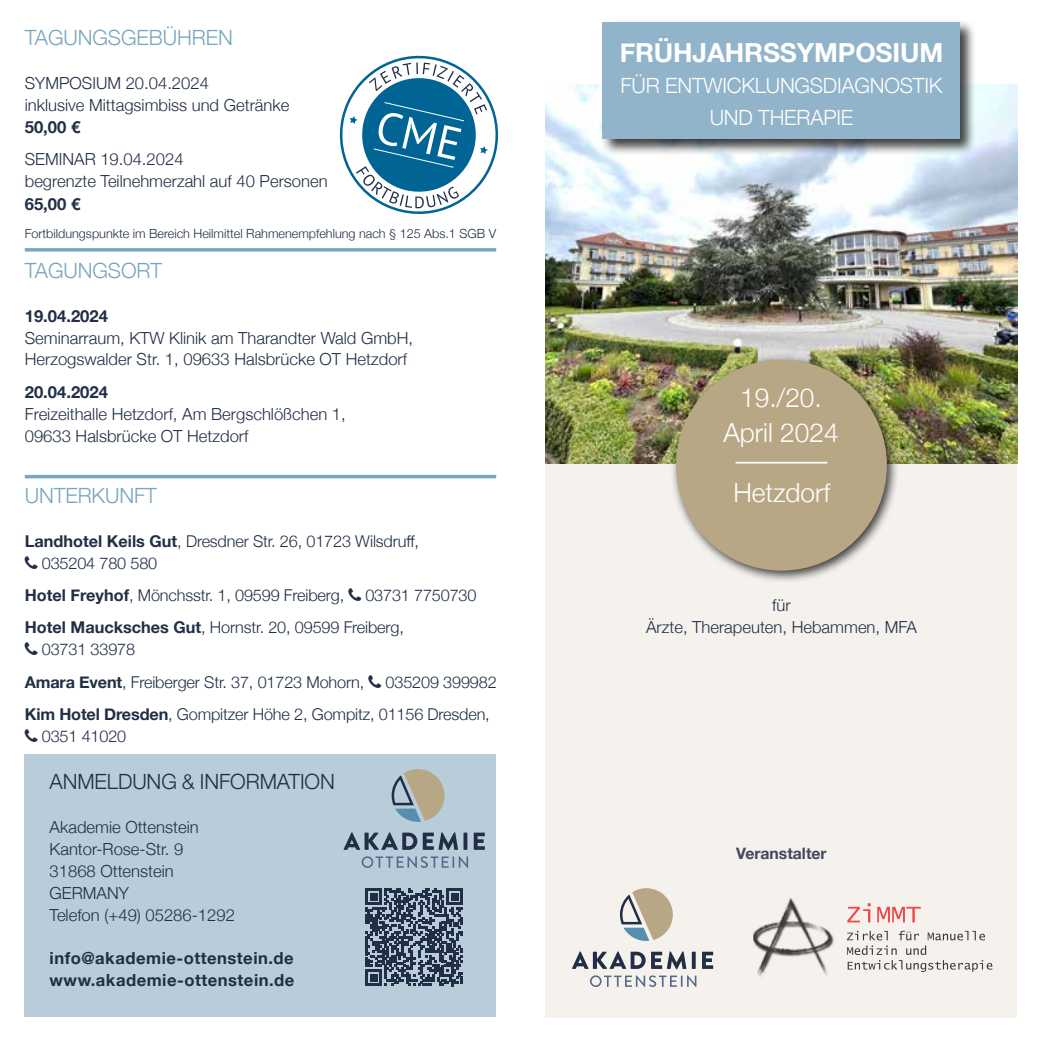
<style>
.page{position:relative;width:1042px;height:1042px;background:#fff}
.page>*{position:absolute;margin:0;border:0;box-sizing:border-box;transform-origin:0 0}
.t1{font:300 26.25px/35px "Helvetica Neue";color:#fff;text-align:center}
.t2{font:700 26.25px "Helvetica Neue";letter-spacing:-.005em;color:#fff}
.t3{font:300 21px/31.5px "Helvetica Neue";letter-spacing:-.01em;color:#fff;text-align:center}
.t4{font:300 21px "Helvetica Neue";letter-spacing:-.005em;color:#78a6c1}
.t5{font:300 21px "Helvetica Neue";letter-spacing:-.005em;color:#212e45}
.t6{font:300 16.62px/21.9px "Helvetica Neue";color:#212e45}
.t7{font:700 16.62px/21.9px "Helvetica Neue";letter-spacing:.03em;color:#212e45}
.t8{font:300 16.28px/32.4px "Helvetica Neue";letter-spacing:-.01em;color:#212e45}
.t9{font:700 15.75px "Helvetica Neue";color:#42485c}
.t10{font:300 12.6px "Helvetica Neue";color:#212e45}
.s1{font-weight:700}
</style>
<div class="page">
<img style="left:546px;top:84px;width:471px;height:380px">
<div style="left:600px;top:19px;width:376px;height:137px;background:#000;opacity:.75"></div>
<div style="left:603px;top:22px;width:357px;height:117px;background:#91b4cb"></div>
<div style="left:546px;top:464px;width:471px;height:553px;background:#f5f2ee"></div>
<div style="left:25px;top:754px;width:471px;height:263px;background:#b8ccd9"></div>
<svg style="left:572px;top:951px;width:114px;height:18px"></svg>
<svg style="left:692px;top:951px;width:4px;height:18px"></svg>
<svg style="left:702px;top:951px;width:11px;height:18px"></svg>
<svg style="left:590px;top:975px;width:106px;height:12px"></svg>
<svg style="left:620px;top:888px;width:53px;height:53px"></svg>
<svg style="left:343px;top:832px;width:74px;height:18px"></svg>
<svg style="left:423px;top:832px;width:35px;height:18px"></svg>
<svg style="left:463px;top:832px;width:4px;height:18px"></svg>
<svg style="left:474px;top:832px;width:11px;height:18px"></svg>
<svg style="left:362px;top:856px;width:106px;height:12px"></svg>
<svg style="left:392px;top:769px;width:52px;height:53px"></svg>
<svg style="left:25px;top:248px;width:471px;height:4px;fill:#7eaac3"></svg>
<hr style="left:25px;top:475px;width:471px;height:3px;background:#78a6c1">
<div style="left:670px;top:354px;width:230px;height:229px;background:#000;opacity:.75"></div>
<div style="left:676px;top:360px;width:211px;height:210px;background:#b8a785;border-radius:50%"></div>
<hr style="left:735px;top:462px;width:92px;height:1px;background:#fff">
<svg style="left:365px;top:888px;width:98px;height:98px"></svg>
<svg style="left:339px;top:55px;width:160px;height:159px"></svg>
<svg style="left:847px;top:903px;width:23px;height:19px"></svg>
<svg style="left:877px;top:907px;width:44px;height:15px"></svg>
<svg style="left:847px;top:930px;width:145px;height:42px"></svg>
<img style="left:753px;top:898px;width:81px;height:79px">
<p class="t4" style="left:25px;top:21px;width:209px">TAGUNGSGEBÜHREN</p>
<p class="t6" style="left:25px;top:71px;width:266px">SYMPOSIUM 20.04.2024<br>inklusive Mittagsimbiss und Getränke</p>
<p class="t7" style="left:25px;top:115px;width:57px">50,00 €</p>
<p class="t6" style="left:25px;top:147px;width:304px">SEMINAR 19.04.2024<br>begrenzte Teilnehmerzahl auf 40 Personen</p>
<p class="t7" style="left:25px;top:192px;width:57px">65,00 €</p>
<p class="t10" style="left:25px;top:223px;width:473px">Fortbildungspunkte im Bereich Heilmittel Rahmenempfehlung nach § 125 Abs.1 SGB V</p>
<p class="t4" style="left:25px;top:253px;width:139px">TAGUNGSORT</p>
<p class="t7" style="left:25px;top:304px;width:85px">19.04.2024</p>
<p class="t6" style="left:25px;top:325px;width:390px">Seminarraum, KTW Klinik am Tharandter Wald GmbH,<br>Herzogswalder Str. 1, 09633 Halsbrücke OT Hetzdorf</p>
<p class="t7" style="left:25px;top:381px;width:85px">20.04.2024</p>
<p class="t6" style="left:25px;top:402px;width:322px">Freizeithalle Hetzdorf, Am Bergschlößchen 1,<br>09633 Halsbrücke OT Hetzdorf</p>
<p class="t4" style="left:25px;top:478px;width:134px">UNTERKUNFT</p>
<p class="t8" style="left:42px;top:529px;width:378px;line-height:21.9px;text-indent:-17px"><span class="s1">Landhotel Keils Gut</span>, Dresdner Str. 26, 01723 Wilsdruff,<br>035204 780 580</p>
<p class="t8" style="left:25px;top:578px;width:321px"><span class="s1">Hotel Freyhof</span>, Mönchsstr. 1, 09599 Freiberg,</p>
<p class="t8" style="left:25px;top:578px;width:453px;text-indent:341px">03731 7750730<br><span class="s1">Hotel Maucksches Gut</span>, Hornstr. 20, 09599 Freiberg,</p>
<p class="t8" style="left:25px;top:632px;width:341px;text-indent:17px">03731 33978<br><span class="s1">Amara Event</span>, Freiberger Str. 37, 01723 Mohorn,</p>
<p class="t8" style="left:25px;top:664px;width:473px;text-indent:361px">035209 399982<br><span class="s1">Kim Hotel Dresden</span>, Gompitzer Höhe 2, Gompitz, 01156 Dresden,</p>
<p class="t8" style="left:42px;top:718px;width:86px">0351 41020</p>
<p class="t5" style="left:50px;top:765px;width:287px">ANMELDUNG &amp; INFORMATION</p>
<p class="t6" style="left:50px;top:815px;width:187px">Akademie Ottenstein<br>Kantor-Rose-Str. 9<br>31868 Ottenstein<br>GERMANY<br>Telefon (+49) 05286-1292</p>
<p class="t7" style="left:50px;top:947px;width:246px">info@akademie-ottenstein.de www.akademie-ottenstein.de</p>
<h1 class="t2" style="left:620px;top:36px;width:325px">FRÜHJAHRSSYMPOSIUM</h1>
<p class="t3" style="left:620px;top:68px;width:323px">FÜR ENTWICKLUNGSDIAGNOSTIK<br>UND THERAPIE</p>
<h1 class="t1" style="left:723px;top:379px;width:117px">19./20.<br>April 2024</h1>
<h1 class="t1" style="left:733px;top:473px;width:98px">Hetzdorf</h1>
<p class="t6" style="left:646px;top:593px;width:272px;text-align:center">für<br>Ärzte, Therapeuten, Hebammen, MFA</p>
<p class="t9" style="left:736px;top:843px;width:92px">Veranstalter</p>
</div>
